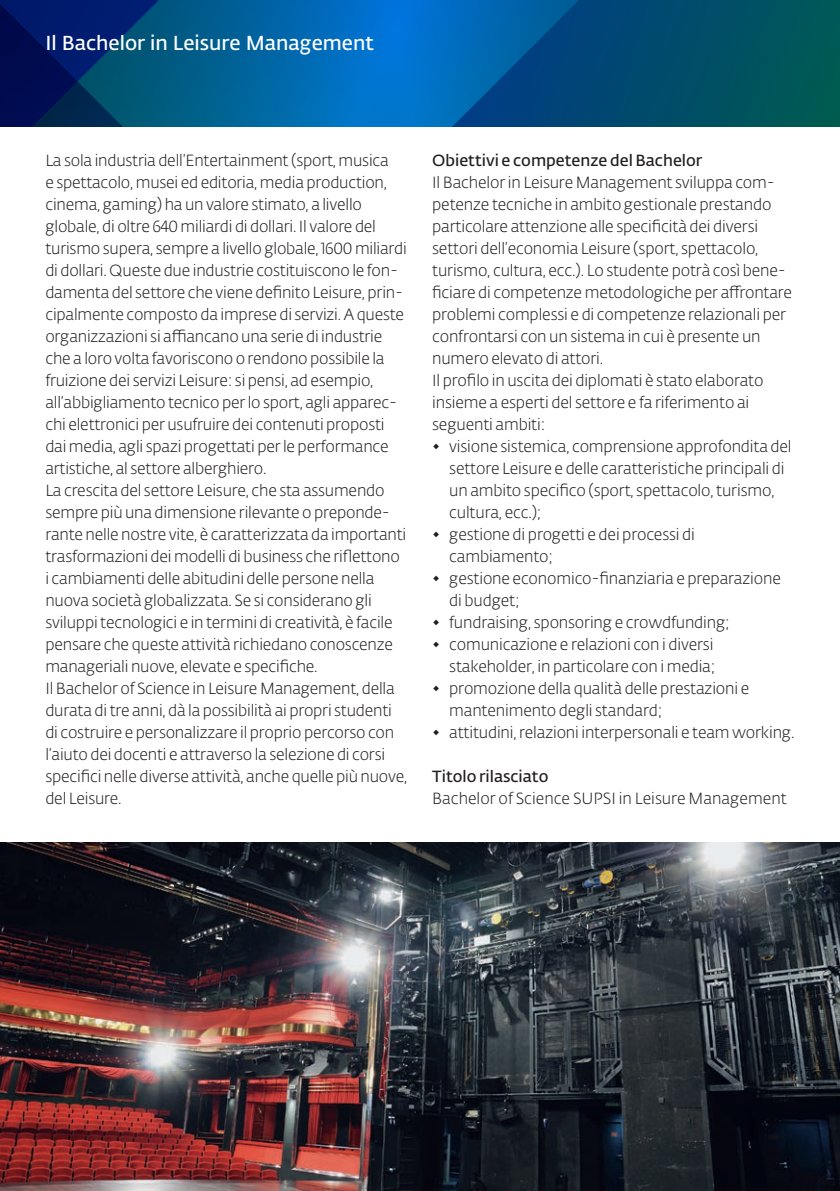
<style>
.page{position:relative;width:840px;height:1191px;background:#fff}
.page>*{position:absolute;margin:0;border:0;box-sizing:border-box;transform-origin:0 0}
.t1{font:600 20px "SUPSI Fedra Sans";color:#fff}
.t2{font:300 16px/22px "SUPSI Fedra Sans";letter-spacing:-.015em;color:#231f20}
.t3{font:600 16px "SUPSI Fedra Sans";color:#231f20}
</style>
<div class="page">
<div style="left:0;top:0;width:839px;height:131px;background:#005659"></div>
<svg style="left:0;top:0;width:750px;height:127px"></svg>
<div style="left:0;top:127px;width:839px;height:1064px;background:#fff"></div>
<img style="left:0;top:842px;width:840px;height:349px">
<p class="t1" style="left:45px;top:29px;width:330px">Il Bachelor in Leisure Management</p>
<p class="t2" style="left:45px;top:149px;width:363px">La sola industria dell’Entertainment (sport, musica<br>e spettacolo, musei ed editoria, media production, cinema, gaming) ha un valore stimato, a livello globale, di oltre 640 miliardi di dollari. Il valore del turismo supera, sempre a livello globale, 1600 miliardi di dollari. Queste due industrie costituiscono le fon&shy;damenta del settore che viene definito Leisure, prin&shy;cipalmente composto da imprese di servizi. A queste organizzazioni si affiancano una serie di industrie che a loro volta favoriscono o rendono possibile la fruizione dei servizi Leisure: si pensi, ad esempio, all’abbigliamento tecnico per lo sport, agli apparec&shy;chi elettronici per usufruire dei contenuti proposti dai media, agli spazi progettati per le performance artistiche, al settore alberghiero.<br>La crescita del settore Leisure, che sta assumendo sempre più una dimensione rilevante o preponde&shy;rante nelle nostre vite, è caratterizzata da importanti trasformazioni dei modelli di business che riflettono i cambiamenti delle abitudini delle persone nella nuova società globalizzata. Se si considerano gli sviluppi tecnologici e in termini di creatività, è facile pensare che queste attività richiedano conoscenze manageriali nuove, elevate e specifiche.<br>Il Bachelor of Science in Leisure Management, della durata di tre anni, dà la possibilità ai propri studenti di costruire e personalizzare il proprio percorso con l’aiuto dei docenti e attraverso la selezione di corsi specifici nelle diverse attività, anche quelle più nuove, del Leisure.</p>
<p class="t3" style="left:432px;top:149px;width:271px">Obiettivi e competenze del Bachelor</p>
<p class="t2" style="left:432px;top:171px;width:361px">Il Bachelor in Leisure Management sviluppa com&shy;petenze tecniche in ambito gestionale prestando particolare attenzione alle specificità dei diversi settori dell’economia Leisure (sport, spettacolo, turismo, cultura, ecc.). Lo studente potrà così bene&shy;ficiare di competenze metodologiche per affrontare problemi complessi e di competenze relazionali per confrontarsi con un sistema in cui è presente un numero elevato di attori.<br>Il profilo in uscita dei diplomati è stato elaborato insieme a esperti del settore e fa riferimento ai seguenti ambiti:</p>
<p class="t2" style="left:449px;top:435px;width:344px;text-indent:-17px">◆ visione sistemica, comprensione approfondita del settore Leisure e delle caratteristiche principali di un ambito specifico (sport, spettacolo, turismo, cultura, ecc.);</p>
<p class="t2" style="left:449px;top:523px;width:247px;text-indent:-17px">◆ gestione di progetti e dei processi di cambiamento;</p>
<p class="t2" style="left:449px;top:567px;width:333px;text-indent:-17px">◆ gestione economico-finanziaria e preparazione di budget;</p>
<p class="t2" style="left:432px;top:611px;width:299px">◆ fundraising, sponsoring e crowdfunding;</p>
<p class="t2" style="left:432px;top:633px;width:284px;text-align:right">◆ comunicazione e relazioni con i diversi stakeholder, in particolare con i media;</p>
<p class="t2" style="left:449px;top:677px;width:301px;text-indent:-17px">◆ promozione della qualità delle prestazioni e mantenimento degli standard;</p>
<p class="t2" style="left:432px;top:721px;width:363px">◆ attitudini, relazioni interpersonali e team working.</p>
<p class="t3" style="left:432px;top:765px;width:118px">Titolo rilasciato</p>
<p class="t2" style="left:432px;top:787px;width:356px">Bachelor of Science SUPSI in Leisure Management</p>
</div>
